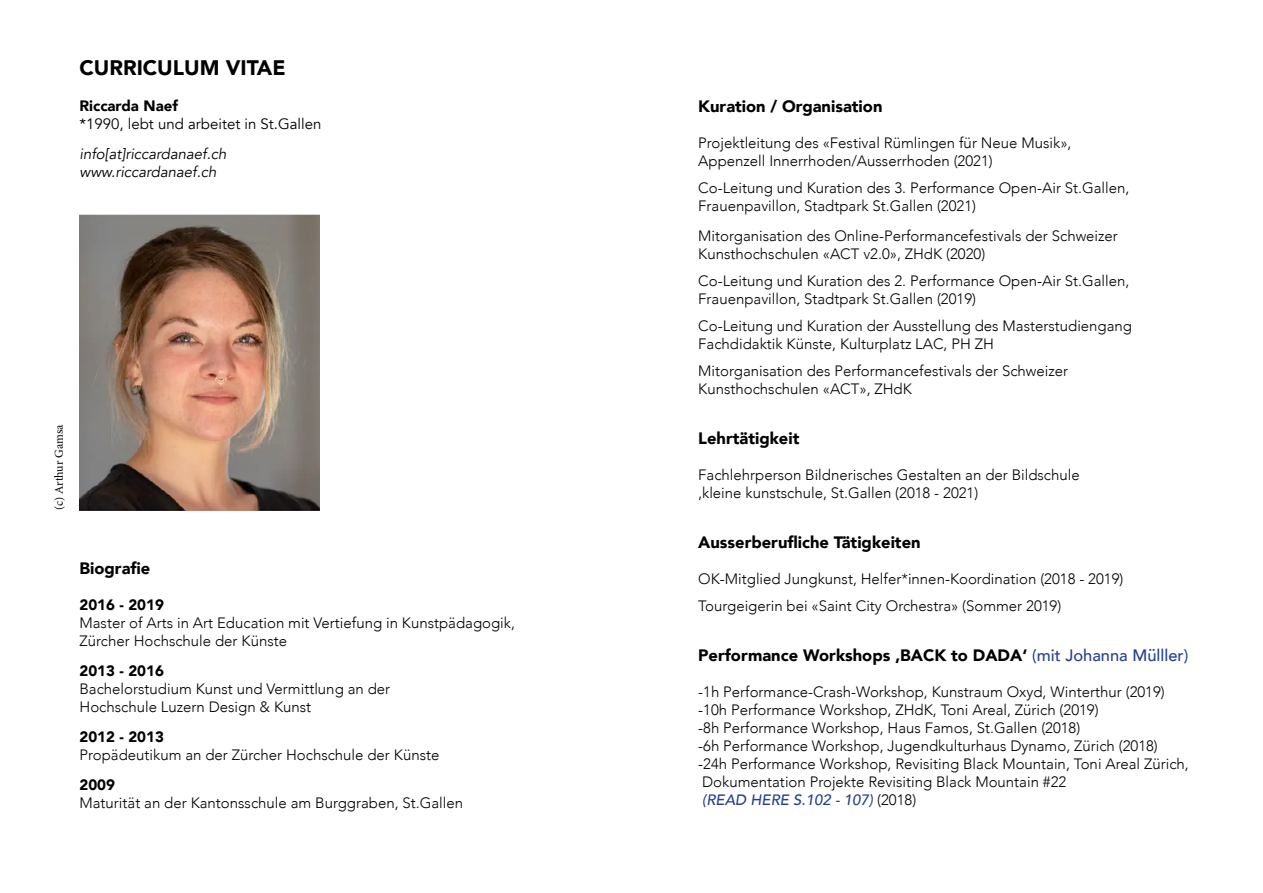
<style>
.page{position:relative;width:1263px;height:893px;background:#fff}
.page>*{position:absolute;margin:0;border:0;box-sizing:border-box;transform-origin:0 0}
.t1{font:900 21px "Avenir";color:#000}
.t2{font:900 16.5px "Avenir";color:#000}
.t3{font:300 15px/18px "Avenir";color:#000}
.t4{font:900 15px "Avenir";color:#000}
.t5{font:italic 15px/18px "Avenir";color:#000}
.t6{font:15px "Avenir";color:#000}
.t7{font:12px "Minion Pro";color:#000}
.s1{font-weight:500;color:#25408f}
.s2{font-weight:500;font-style:italic;color:#25408f}
</style>
<div class="page">
<img style="left:80px;top:215px;width:240px;height:295px">
<h1 class="t1" style="left:80px;top:50px;width:208px">CURRICULUM VITAE</h1>
<p class="t4" style="left:80px;top:93px;width:100px">Riccarda Naef</p>
<p class="t6" style="left:80px;top:115px;width:243px">*1990, lebt und arbeitet in St.Gallen</p>
<p class="t5" style="left:80px;top:145px;width:148px">info[at]riccardanaef.ch www.riccardanaef.ch</p>
<p class="t7" style="left:51px;top:510px;width:87px;rotate:-90deg">(c) Arthur Gamsa</p>
<p class="t2" style="left:80px;top:554px;width:72px">Biografie</p>
<p class="t4" style="left:80px;top:591px;width:86px">2016 - 2019</p>
<p class="t3" style="left:80px;top:613px;width:437px">Master of Arts in Art Education mit Vertiefung in Kunstpädagogik,<br>Zürcher Hochschule der Künste</p>
<p class="t4" style="left:80px;top:657px;width:86px">2013 - 2016</p>
<p class="t3" style="left:80px;top:679px;width:312px">Bachelorstudium Kunst und Vermittlung an der<br>Hochschule Luzern Design &amp; Kunst</p>
<p class="t4" style="left:80px;top:723px;width:86px">2012 - 2013</p>
<p class="t3" style="left:80px;top:745px;width:361px">Propädeutikum an der Zürcher Hochschule der Künste</p>
<p class="t4" style="left:80px;top:771px;width:37px">2009</p>
<p class="t3" style="left:80px;top:793px;width:385px">Maturität an der Kantonsschule am Burggraben, St.Gallen</p>
<p class="t2" style="left:698px;top:92px;width:186px">Kuration / Organisation</p>
<p class="t3" style="left:698px;top:134px;width:375px">Projektleitung des «Festival Rümlingen für Neue Musik»,<br>Appenzell Innerrhoden/Ausserrhoden (2021)</p>
<p class="t3" style="left:698px;top:179px;width:433px">Co-Leitung und Kuration des 3. Performance Open-Air St.Gallen,<br>Frauenpavillon, Stadtpark St.Gallen (2021)</p>
<p class="t3" style="left:698px;top:227px;width:421px">Mitorganisation des Online-Performancefestivals der Schweizer<br>Kunsthochschulen «ACT v2.0», ZHdK (2020)</p>
<p class="t3" style="left:698px;top:272px;width:433px">Co-Leitung und Kuration des 2. Performance Open-Air St.Gallen,<br>Frauenpavillon, Stadtpark St.Gallen (2019)</p>
<p class="t3" style="left:698px;top:317px;width:435px">Co-Leitung und Kuration der Ausstellung des Masterstudiengang<br>Fachdidaktik Künste, Kulturplatz LAC, PH ZH</p>
<p class="t3" style="left:698px;top:362px;width:371px">Mitorganisation des Performancefestivals der Schweizer<br>Kunsthochschulen «ACT», ZHdK</p>
<p class="t2" style="left:698px;top:424px;width:103px">Lehrtätigkeit</p>
<p class="t3" style="left:698px;top:466px;width:383px">Fachlehrperson Bildnerisches Gestalten an der Bildschule ‚kleine kunstschule, St.Gallen (2018 - 2021)</p>
<p class="t2" style="left:698px;top:528px;width:224px">Ausserberufliche Tätigkeiten</p>
<p class="t3" style="left:698px;top:565px;width:427px;line-height:27px">OK-Mitglied Jungkunst, Helfer*innen-Koordination (2018 - 2019)<br>Tourgeigerin bei «Saint City Orchestra» (Sommer 2019)</p>
<p class="t2" style="left:698px;top:641px;width:491px">Performance Workshops ‚BACK to DADA‘ <span class="s1">(mit Johanna Mülller)</span></p>
<p class="t3" style="left:698px;top:682px;width:492px">-1h Performance-Crash-Workshop, Kunstraum Oxyd, Winterthur (2019) -10h Performance Workshop, ZHdK, Toni Areal, Zürich (2019)<br>-8h Performance Workshop, Haus Famos, St.Gallen (2018)<br>-6h Performance Workshop, Jugendkulturhaus Dynamo, Zürich (2018) -24h Performance Workshop, Revisiting Black Mountain, Toni Areal Zürich, Dokumentation Projekte Revisiting Black Mountain #22<br><span class="s2">(READ HERE S.102 - 107)</span> (2018)</p>
</div>
